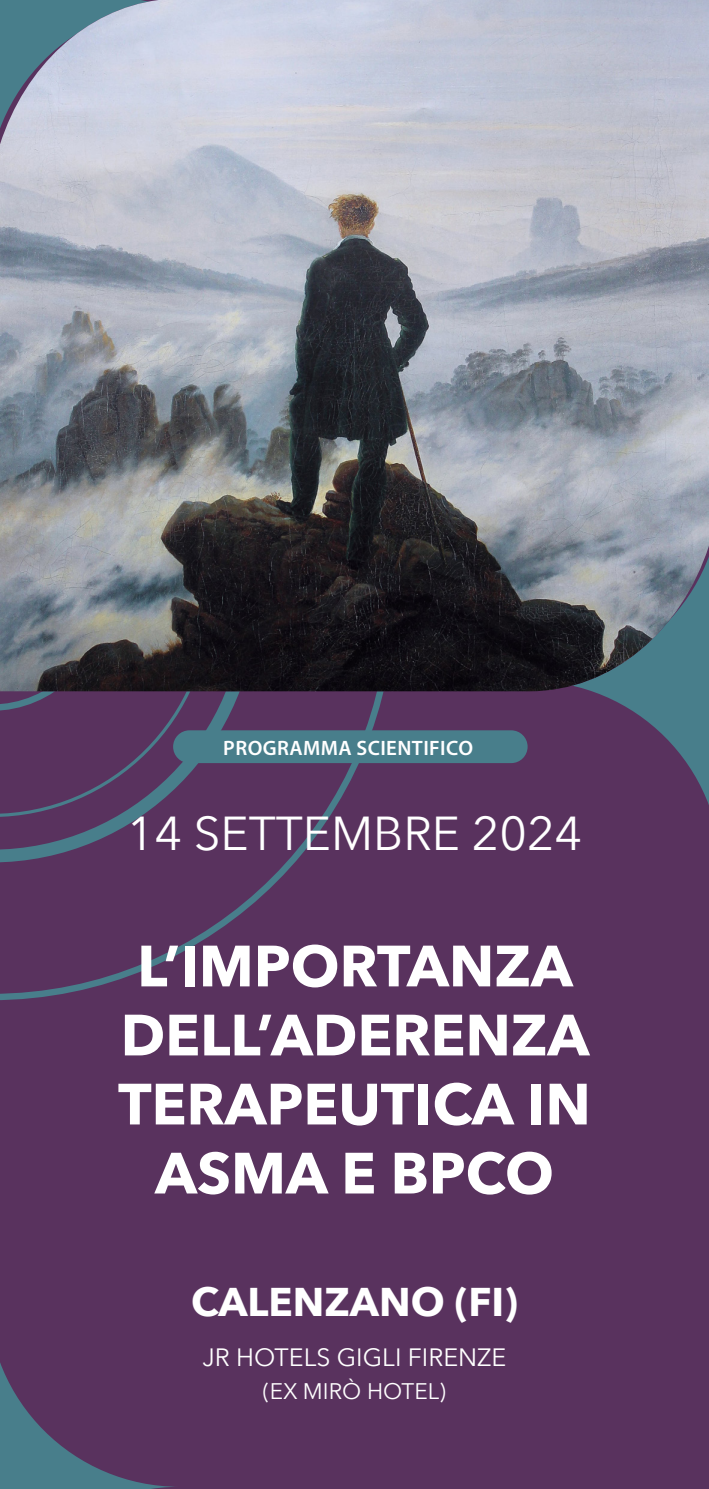
<style>
.page{position:relative;width:709px;height:1489px;background:#fff}
.page>*{position:absolute;margin:0;border:0;box-sizing:border-box;transform-origin:0 0}
.t1{font:700 57.5px/69px "Avenir Next";color:#fff;text-align:center}
.t2{font:47.5px "Avenir Next";color:#fff}
.t3{font:700 40px "Avenir Next";color:#fff}
.t4{font:25px "Avenir Next";color:#fff}
.t5{font:22.5px "Avenir Next";color:#fff}
.t6{font:600 20.75px "Myriad Pro";letter-spacing:.02em;color:#fff}
</style>
<div class="page">
<div style="left:0;top:0;width:709px;height:1488px;background:#59325e"></div>
<svg style="left:0;top:691px;width:395px;height:309px"></svg>
<svg style="left:0;top:691px;width:212px;height:126px"></svg>
<svg style="left:0;top:691px;width:105px;height:20px"></svg>
<svg style="left:0;top:1363px;width:174px;height:125px"></svg>
<svg style="left:529px;top:691px;width:180px;height:114px"></svg>
<img style="left:0;top:0;width:709px;height:691px">
<div style="left:173px;top:730px;width:354px;height:33px;background:#487e8b;border-radius:16px"></div>
<p class="t6" style="left:223px;top:734px;width:251px">PROGRAMMA SCIENTIFICO</p>
<p class="t2" style="left:127px;top:793px;width:457px">14 SETTEMBRE 2024</p>
<p class="t1" style="left:118px;top:930px;width:474px">L’IMPORTANZA<br>DELL’ADERENZA<br>TERAPEUTICA IN</p>
<p class="t1" style="left:155px;top:1137px;width:400px">ASMA E BPCO</p>
<p class="t3" style="left:191px;top:1267px;width:328px">CALENZANO (FI)</p>
<p class="t4" style="left:203px;top:1336px;width:305px">JR HOTELS GIGLI FIRENZE</p>
<p class="t5" style="left:263px;top:1371px;width:185px">(EX MIRÒ HOTEL)</p>
</div>
